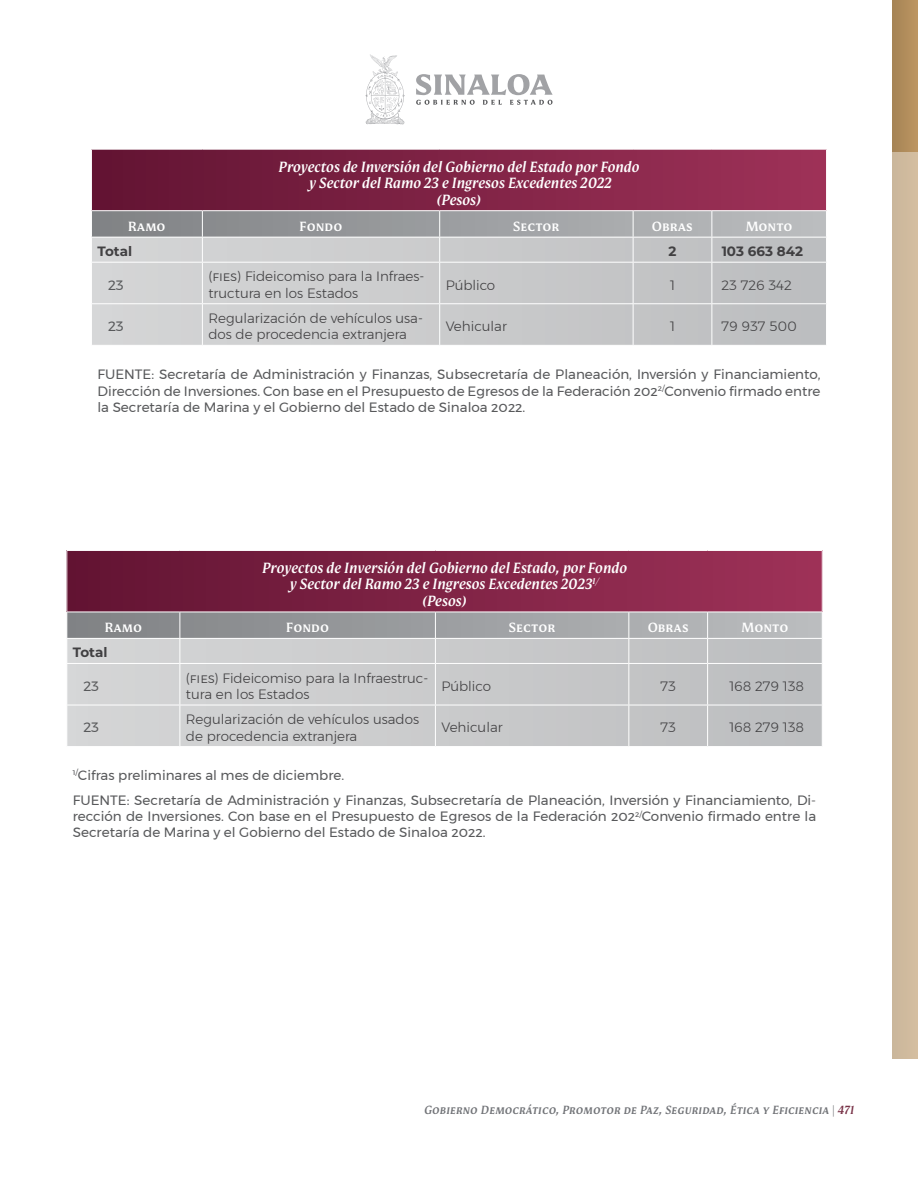
<style>
.page{position:relative;width:918px;height:1188px;background:#fff}
.page>*{position:absolute;margin:0;border:0;box-sizing:border-box;transform-origin:0 0}
.t1{font:italic 500 15px/16.5px "Mestiza";color:#fff;text-align:center}
.t2{font:13.5px/16.2px "Montserrat";color:#58595b}
.t3{font:300 13.5px/16.5px "Montserrat";color:#414042}
.t4{font:500 13.5px "Mestiza";color:#fff}
.t5{font:700 13.5px "Montserrat";color:#414042}
.t6{font:italic 500 12px "Mestiza";color:#727478}
.s1{font-style:normal}
.s2{color:#783247}
</style>
<div class="page">
<svg style="left:365px;top:55px;width:40px;height:69px"></svg>
<svg style="left:416px;top:74px;width:137px;height:31px"></svg>
<div style="left:893px;top:0;width:25px;height:1059px;background:#cfba9d"></div>
<div style="left:893px;top:0;width:25px;height:152px;background:#b18d5b"></div>
<div style="left:91px;top:149px;width:736px;height:62px;background:linear-gradient(to right,#621432,#9e3258)"></div>
<svg style="left:92px;top:263px;width:734px;height:82px;background:#c9cacb"></svg>
<hr style="left:91px;top:149px;width:111px;height:1px;background:#fff">
<hr style="left:91px;top:150px;width:1px;height:60px;background:#fff">
<hr style="left:202px;top:149px;width:238px;height:1px;background:#fff">
<hr style="left:440px;top:149px;width:193px;height:1px;background:#fff">
<hr style="left:633px;top:149px;width:79px;height:1px;background:#fff">
<hr style="left:712px;top:149px;width:115px;height:1px;background:#fff">
<hr style="left:826px;top:150px;width:1px;height:60px;background:#fff">
<hr style="left:91px;top:210px;width:111px;height:1px;background:#fff">
<hr style="left:202px;top:210px;width:238px;height:1px;background:#fff">
<hr style="left:440px;top:210px;width:193px;height:1px;background:#fff">
<hr style="left:633px;top:210px;width:79px;height:1px;background:#fff">
<hr style="left:712px;top:210px;width:115px;height:1px;background:#fff">
<svg style="left:91px;top:211px;width:735px;height:51px;background:#b5b6b8"></svg>
<hr style="left:202px;top:263px;width:1px;height:40px;background:#fff">
<hr style="left:439px;top:263px;width:1px;height:40px;background:#fff">
<hr style="left:633px;top:263px;width:1px;height:40px;background:#fff">
<hr style="left:711px;top:263px;width:1px;height:40px;background:#fff">
<hr style="left:91px;top:303px;width:111px;height:1px;background:#fff">
<hr style="left:202px;top:303px;width:238px;height:1px;background:#fff">
<hr style="left:202px;top:304px;width:1px;height:41px;background:#fff">
<hr style="left:440px;top:303px;width:193px;height:1px;background:#fff">
<hr style="left:439px;top:304px;width:1px;height:41px;background:#fff">
<hr style="left:633px;top:303px;width:79px;height:1px;background:#fff">
<hr style="left:633px;top:304px;width:1px;height:41px;background:#fff">
<hr style="left:712px;top:303px;width:115px;height:1px;background:#fff">
<hr style="left:711px;top:304px;width:1px;height:41px;background:#fff">
<div style="left:67px;top:550px;width:755px;height:62px;background:linear-gradient(to right,#621432,#9e3258)"></div>
<svg style="left:67px;top:664px;width:755px;height:82px;background:#c9cacb"></svg>
<hr style="left:66px;top:550px;width:114px;height:1px;background:#fff">
<hr style="left:180px;top:550px;width:255px;height:1px;background:#fff">
<hr style="left:435px;top:550px;width:194px;height:1px;background:#fff">
<hr style="left:629px;top:550px;width:79px;height:1px;background:#fff">
<hr style="left:708px;top:550px;width:115px;height:1px;background:#fff">
<svg style="left:67px;top:612px;width:755px;height:51px;background:#b5b6b8"></svg>
<hr style="left:180px;top:664px;width:1px;height:41px;background:#fff">
<hr style="left:435px;top:664px;width:1px;height:41px;background:#fff">
<hr style="left:628px;top:664px;width:1px;height:41px;background:#fff">
<hr style="left:707px;top:664px;width:1px;height:41px;background:#fff">
<hr style="left:66px;top:705px;width:114px;height:1px;background:#fff">
<hr style="left:180px;top:705px;width:255px;height:1px;background:#fff">
<hr style="left:180px;top:705px;width:1px;height:41px;background:#fff">
<hr style="left:435px;top:705px;width:194px;height:1px;background:#fff">
<hr style="left:435px;top:705px;width:1px;height:41px;background:#fff">
<hr style="left:629px;top:705px;width:79px;height:1px;background:#fff">
<hr style="left:628px;top:705px;width:1px;height:41px;background:#fff">
<hr style="left:708px;top:705px;width:115px;height:1px;background:#fff">
<hr style="left:707px;top:705px;width:1px;height:41px;background:#fff">
<p class="t1" style="left:279px;top:157px;width:362px">Proyectos de Inversión del Gobierno del Estado por Fondo y Sector del Ramo 23 e Ingresos Excedentes 2022<br>(Pesos)</p>
<p class="t4" style="left:128px;top:217px;width:39px">Ramo</p>
<p class="t4" style="left:300px;top:217px;width:44px">Fondo</p>
<p class="t4" style="left:513px;top:217px;width:48px">Sector</p>
<p class="t4" style="left:652px;top:217px;width:43px">Obras</p>
<p class="t4" style="left:746px;top:217px;width:48px">Monto</p>
<p class="t5" style="left:97px;top:242px;width:36px">Total</p>
<p class="t5" style="left:669px;top:242px;width:9px">2</p>
<p class="t5" style="left:722px;top:242px;width:83px">103 663 842</p>
<p class="t2" style="left:108px;top:276px;width:17px">23</p>
<p class="t3" style="left:208px;top:268px;width:218px">(fies) Fideicomiso para la Infraes&shy;tructura en los Estados</p>
<p class="t3" style="left:446px;top:276px;width:51px">Público</p>
<p class="t3" style="left:670px;top:276px;width:6px">1</p>
<p class="t3" style="left:722px;top:276px;width:72px">23 726 342</p>
<p class="t2" style="left:108px;top:318px;width:17px">23</p>
<p class="t3" style="left:208px;top:310px;width:216px">Regularización de vehículos usa&shy;dos de procedencia extranjera</p>
<p class="t3" style="left:446px;top:318px;width:63px">Vehicular</p>
<p class="t3" style="left:670px;top:318px;width:6px">1</p>
<p class="t3" style="left:722px;top:318px;width:77px">79 937 500</p>
<p class="t2" style="left:97px;top:366px;width:725px;text-align:justify">FUENTE: Secretaría de Administración y Finanzas, Subsecretaría de Planeación, Inversión y Financiamiento, Dirección de Inversiones. Con base en el Presupuesto de Egresos de la Federación 202<sup>2/</sup>Convenio firmado entre la Secretaría de Marina y el Gobierno del Estado de Sinaloa 2022.</p>
<p class="t1" style="left:262px;top:558px;width:367px">Proyectos de Inversión del Gobierno del Estado, por Fondo y Sector del Ramo 23 e Ingresos Excedentes 2023<sup>1/<br></sup>(Pesos)</p>
<p class="t4" style="left:105px;top:618px;width:39px">Ramo</p>
<p class="t4" style="left:286px;top:618px;width:44px">Fondo</p>
<p class="t4" style="left:509px;top:618px;width:48px">Sector</p>
<p class="t4" style="left:648px;top:618px;width:43px">Obras</p>
<p class="t4" style="left:741px;top:618px;width:48px">Monto</p>
<p class="t5" style="left:73px;top:643px;width:36px">Total</p>
<p class="t2" style="left:83px;top:678px;width:17px">23</p>
<p class="t3" style="left:186px;top:669px;width:244px">(fies) Fideicomiso para la Infraestruc&shy;tura en los Estados</p>
<p class="t3" style="left:441px;top:678px;width:51px">Público</p>
<p class="t3" style="left:661px;top:678px;width:17px">73</p>
<p class="t3" style="left:729px;top:678px;width:76px">168 279 138</p>
<p class="t2" style="left:83px;top:719px;width:17px">23</p>
<p class="t3" style="left:186px;top:711px;width:235px">Regularización de vehículos usados de procedencia extranjera</p>
<p class="t3" style="left:441px;top:719px;width:63px">Vehicular</p>
<p class="t3" style="left:661px;top:719px;width:17px">73</p>
<p class="t3" style="left:729px;top:719px;width:76px">168 279 138</p>
<p class="t2" style="left:73px;top:762px;width:745px;line-height:25px"><sup>1/</sup>Cifras preliminares al mes de diciembre.<br>FUENTE: Secretaría de Administración y Finanzas, Subsecretaría de Planeación, Inversión y Financiamiento, Di-</p>
<p class="t2" style="left:73px;top:808px;width:745px">rección de Inversiones. Con base en el Presupuesto de Egresos de la Federación 202<sup>2/</sup>Convenio firmado entre la<br>Secretaría de Marina y el Gobierno del Estado de Sinaloa 2022.</p>
<p class="t6" style="left:424px;top:1101px;width:432px">Gobierno Democrático, Promotor de Paz, Seguridad, Ética y Eficiencia <span class="s1">|</span> <span class="s2">471</span></p>
</div>
